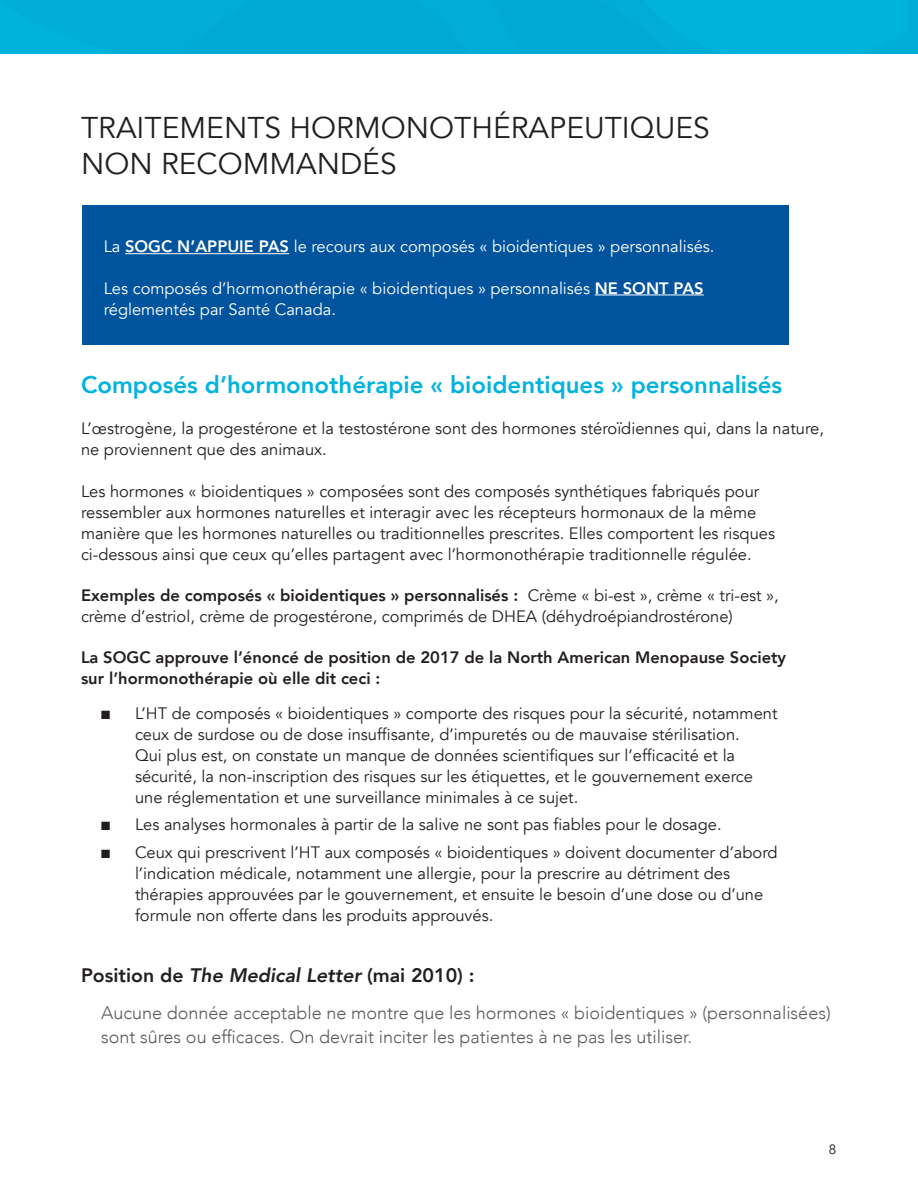
<style>
.page{position:relative;width:918px;height:1188px;background:#fff}
.page>*{position:absolute;margin:0;border:0;box-sizing:border-box;transform-origin:0 0}
.t1{font:30px/36px "Avenir";color:#231f20}
.t2{font:800 24px "Avenir";color:#00b3dd}
.t3{font:800 19.5px "Avenir";color:#231f20}
.t4{font:300 18px/24px "Avenir";color:#58595b}
.t5{font:16.5px/21px "Avenir";color:#231f20}
.t6{font:16.5px/21px "Avenir";color:#fff}
.t7{font:800 16.5px/21px "Avenir";color:#231f20}
.t8{font:13.5px "Avenir";color:#231f20}
.s1{font-weight:800}
.s2{font-style:italic}
</style>
<div class="page">
<div style="left:855px;top:0;width:62px;height:54px;background:#00b3dd"></div>
<div style="left:488px;top:0;width:367px;height:54px;background:#00add6"></div>
<div style="left:0;top:0;width:488px;height:54px;background:#00add6"></div>
<div style="left:105px;top:0;width:373px;height:54px;background:#00a9d1"></div>
<svg style="left:917px;top:0;width:1px;height:54px"></svg>
<div style="left:82px;top:205px;width:706px;height:140px;background:#00539d"></div>
<hr style="left:125px;top:253px;width:164px;height:1px;background:#fff">
<hr style="left:595px;top:295px;width:109px;height:1px;background:#fff">
<h1 class="t1" style="left:81px;top:110px;width:630px">TRAITEMENTS HORMONOTHÉRAPEUTIQUES<br>NON RECOMMANDÉS</h1>
<p class="t6" style="left:104px;top:237px;width:612px">La <span class="s1">SOGC N’APPUIE PAS</span> le recours aux composés « bioidentiques » personnalisés.</p>
<p class="t6" style="left:104px;top:278px;width:602px">Les composés d’hormonothérapie « bioidentiques » personnalisés <span class="s1">NE SONT PAS </span>réglementés par Santé Canada.</p>
<h2 class="t2" style="left:81px;top:366px;width:703px">Composés d’hormonothérapie « bioidentiques » personnalisés</h2>
<p class="t5" style="left:81px;top:418px;width:744px">L’œstrogène, la progestérone et la testostérone sont des hormones stéroïdiennes qui, dans la nature, ne proviennent que des animaux.</p>
<p class="t5" style="left:81px;top:481px;width:696px">Les hormones « bioidentiques » composées sont des composés synthétiques fabriqués pour ressembler aux hormones naturelles et interagir avec les récepteurs hormonaux de la même manière que les hormones naturelles ou traditionnelles prescrites. Elles comportent les risques ci-dessous ainsi que ceux qu’elles partagent avec l’hormonothérapie traditionnelle régulée.</p>
<p class="t5" style="left:81px;top:585px;width:699px"><span class="s1">Exemples de composés « bioidentiques » personnalisés :</span> Crème « bi-est », crème « tri-est », crème d’estriol, crème de progestérone, comprimés de DHEA (déhydroépiandrostérone)</p>
<p class="t7" style="left:81px;top:647px;width:707px">La SOGC approuve l’énoncé de position de 2017 de la North American Menopause Society sur l’hormonothérapie où elle dit ceci :</p>
<p class="t5" style="left:135px;top:703px;width:644px;text-indent:-34px">■ L’HT de composés « bioidentiques » comporte des risques pour la sécurité, notamment ceux de surdose ou de dose insuffisante, d’impuretés ou de mauvaise stérilisation.<br>Qui plus est, on constate un manque de données scientifiques sur l’efficacité et la sécurité, la non-inscription des risques sur les étiquettes, et le gouvernement exerce une réglementation et une surveillance minimales à ce sujet.</p>
<p class="t5" style="left:101px;top:814px;width:622px">■ Les analyses hormonales à partir de la salive ne sont pas fiables pour le dosage.</p>
<p class="t5" style="left:135px;top:842px;width:644px;text-indent:-34px">■ Ceux qui prescrivent l’HT aux composés « bioidentiques » doivent documenter d’abord l’indication médicale, notamment une allergie, pour la prescrire au détriment des thérapies approuvées par le gouvernement, et ensuite le besoin d’une dose ou d’une formule non offerte dans les produits approuvés.</p>
<p class="t3" style="left:81px;top:960px;width:395px">Position de <span class="s2">The Medical Letter</span> (mai 2010) :</p>
<p class="t4" style="left:101px;top:1001px;width:731px">Aucune donnée acceptable ne montre que les hormones « bioidentiques » (personnalisées) sont sûres ou efficaces. On devrait inciter les patientes à ne pas les utiliser.</p>
<p class="t8" style="left:829px;top:1142px;width:9px">8</p>
</div>
